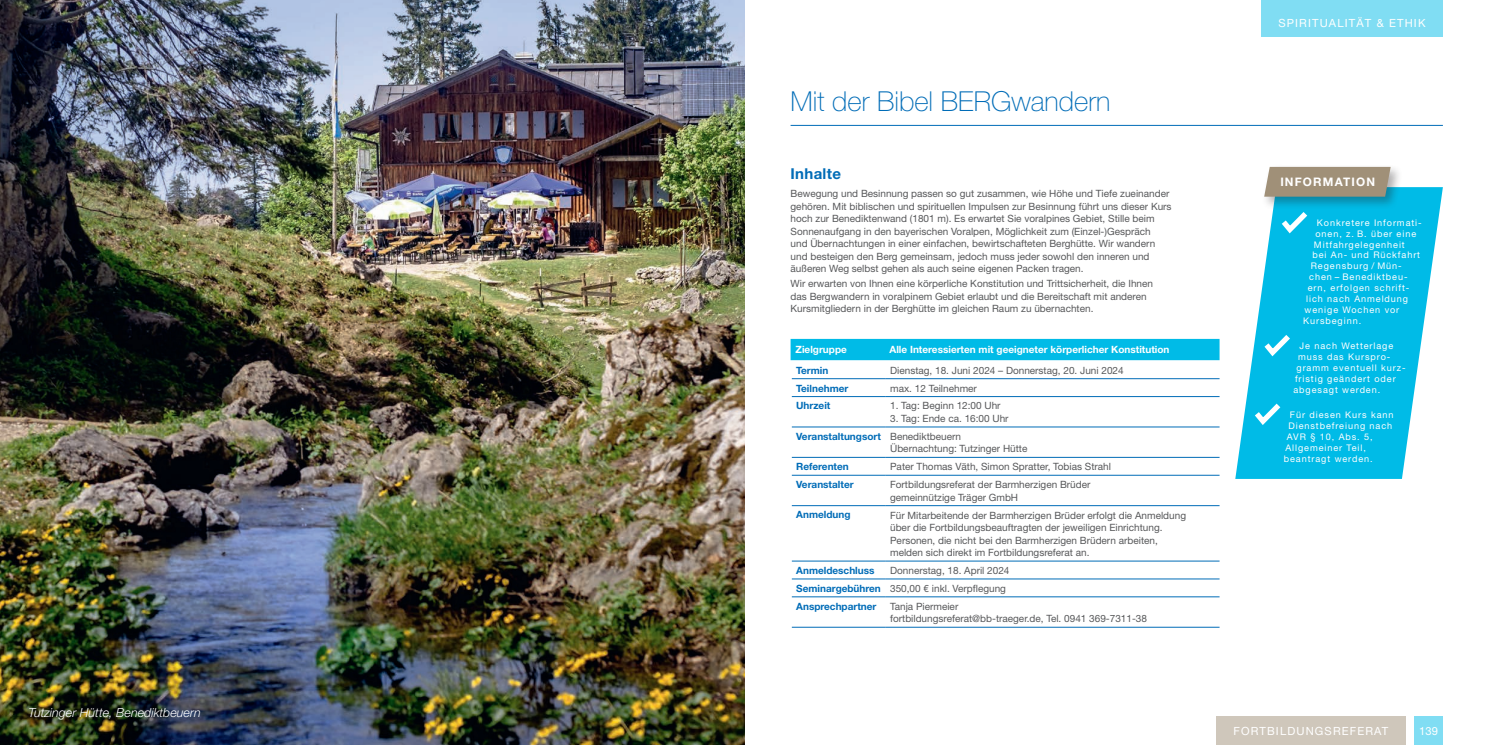
<style>
.page{position:relative;width:1489px;height:745px;background:#fff}
.page>*{position:absolute;margin:0;border:0;box-sizing:border-box;transform-origin:0 0}
.t1{font:100 27.5px "Helvetica Neue";color:#006cb7}
.t2{font:700 15px "Helvetica Neue";letter-spacing:.02em;color:#006cb7}
.t3{font:italic 300 12.5px "Helvetica Neue";color:#fff}
.t4{font:700 11.75px "Helvetica Neue";letter-spacing:.1em;color:#fff}
.t5{font:11.25px "Helvetica Neue";letter-spacing:.1em;color:#fff}
.t6{font:10px/12.5px "Helvetica Neue";color:#57585a}
.t7{font:700 10px "Helvetica Neue";color:#006cb7}
.t8{font:700 10px "Helvetica Neue";color:#fff}
.t9{font:9.12px "Helvetica Neue";letter-spacing:.1em;color:#fff}
.s1{font-weight:700;color:#006cb7}
</style>
<div class="page">
<div style="left:1414px;top:716px;width:28px;height:28px;background:#80ddf3"></div>
<div style="left:1216px;top:716px;width:189px;height:28px;background:#cfc7bb"></div>
<div style="left:1260px;top:0;width:182px;height:37px;background:#80ddf3"></div>
<hr style="left:790px;top:125px;width:652px;height:1px;background:#006cb7">
<div style="left:790px;top:338px;width:429px;height:22px;background:#00bbe7"></div>
<hr style="left:791px;top:378px;width:94px;height:1px;background:#006cb7">
<hr style="left:885px;top:378px;width:334px;height:1px;background:#006cb7">
<hr style="left:791px;top:396px;width:94px;height:1px;background:#006cb7">
<hr style="left:885px;top:396px;width:334px;height:1px;background:#006cb7">
<hr style="left:791px;top:426px;width:94px;height:1px;background:#006cb7">
<hr style="left:885px;top:426px;width:334px;height:1px;background:#006cb7">
<hr style="left:791px;top:457px;width:94px;height:1px;background:#006cb7">
<hr style="left:885px;top:457px;width:334px;height:1px;background:#006cb7">
<hr style="left:791px;top:474px;width:94px;height:1px;background:#006cb7">
<hr style="left:885px;top:474px;width:334px;height:1px;background:#006cb7">
<hr style="left:791px;top:505px;width:94px;height:1px;background:#006cb7">
<hr style="left:885px;top:505px;width:334px;height:1px;background:#006cb7">
<hr style="left:791px;top:560px;width:94px;height:1px;background:#006cb7">
<hr style="left:885px;top:560px;width:334px;height:1px;background:#006cb7">
<hr style="left:791px;top:578px;width:94px;height:1px;background:#006cb7">
<hr style="left:885px;top:578px;width:334px;height:1px;background:#006cb7">
<hr style="left:791px;top:596px;width:94px;height:1px;background:#006cb7">
<hr style="left:885px;top:596px;width:334px;height:1px;background:#006cb7">
<hr style="left:791px;top:626px;width:94px;height:1px;background:#006cb7">
<hr style="left:885px;top:626px;width:334px;height:1px;background:#006cb7">
<img style="left:0;top:0;width:744px;height:744px">
<svg style="left:1235px;top:187px;width:207px;height:291px;fill:#00bbe7"></svg>
<svg style="left:1276px;top:210px;width:36px;height:27px"></svg>
<svg style="left:1258px;top:329px;width:37px;height:31px"></svg>
<svg style="left:1249px;top:398px;width:36px;height:30px"></svg>
<div style="left:1261px;top:164px;width:142px;height:46px;background:#231f20;opacity:.35"></div>
<div style="left:1264px;top:167px;width:126px;height:29px;background:#a09078"></div>
<p class="t3" style="left:28px;top:704px;width:174px">Tutzinger Hütte, Benediktbeuern</p>
<h1 class="t1" style="left:790px;top:86px;width:321px">Mit der Bibel BERGwandern</h1>
<h2 class="t2" style="left:790px;top:164px;width:52px">Inhalte</h2>
<p class="t6" style="left:790px;top:187px;width:382px">Bewegung und Besinnung passen so gut zusammen, wie Höhe und Tiefe zueinander gehören. Mit biblischen und spirituellen Impulsen zur Besinnung führt uns dieser Kurs hoch zur Benediktenwand (1801 m). Es erwartet Sie voralpines Gebiet, Stille beim Sonnenaufgang in den bayerischen Voralpen, Möglichkeit zum (Einzel-)Gespräch<br>und Übernachtungen in einer einfachen, bewirtschafteten Berghütte. Wir wandern und besteigen den Berg gemeinsam, jedoch muss jeder sowohl den inneren und äußeren Weg selbst gehen als auch seine eigenen Packen tragen.</p>
<p class="t6" style="left:790px;top:277px;width:364px">Wir erwarten von Ihnen eine körperliche Konstitution und Trittsicherheit, die Ihnen das Bergwandern in voralpinem Gebiet erlaubt und die Bereitschaft mit anderen<br>Kursmitgliedern in der Berghütte im gleichen Raum zu übernachten.</p>
<p class="t8" style="left:795px;top:343px;width:53px">Zielgruppe</p>
<p class="t8" style="left:889px;top:343px;width:281px">Alle Interessierten mit geeigneter körperlicher Konstitution</p>
<p class="t7" style="left:796px;top:363px;width:34px">Termin</p>
<p class="t6" style="left:890px;top:363px;width:235px">Dienstag, 18. Juni 2024 – Donnerstag, 20. Juni 2024</p>
<p class="t7" style="left:796px;top:381px;width:54px">Teilnehmer</p>
<p class="t6" style="left:890px;top:381px;width:88px">max. 12 Teilnehmer</p>
<p class="t7" style="left:796px;top:399px;width:36px">Uhrzeit</p>
<p class="t6" style="left:890px;top:399px;width:112px">1. Tag: Beginn 12:00 Uhr</p>
<p class="t6" style="left:796px;top:409px;width:214px;line-height:17.9px;text-indent:94px">3. Tag: Ende ca. 16:00 Uhr<br><span class="s1">Veranstaltungsort</span> Benediktbeuern</p>
<p class="t6" style="left:890px;top:442px;width:139px">Übernachtung: Tutzinger Hütte</p>
<p class="t7" style="left:796px;top:460px;width:54px">Referenten</p>
<p class="t6" style="left:890px;top:460px;width:222px">Pater Thomas Väth, Simon Spratter, Tobias Strahl</p>
<p class="t7" style="left:796px;top:478px;width:59px">Veranstalter</p>
<p class="t6" style="left:890px;top:478px;width:202px">Fortbildungsreferat der Barmherzigen Brüder gemeinnützige Träger GmbH</p>
<p class="t7" style="left:796px;top:508px;width:56px">Anmeldung</p>
<p class="t6" style="left:890px;top:508px;width:297px">Für Mitarbeitende der Barmherzigen Brüder erfolgt die Anmeldung über die Fortbildungsbeauftragten der jeweiligen Einrichtung.<br>Personen, die nicht bei den Barmherzigen Brüdern arbeiten, melden sich direkt im Fortbildungsreferat an.</p>
<p class="t7" style="left:796px;top:563px;width:80px">Anmeldeschluss</p>
<p class="t6" style="left:796px;top:561px;width:215px;line-height:17.9px;text-indent:94px">Donnerstag, 18. April 2024<br><span class="s1">Seminargebühren</span> 350,00 € inkl. Verpflegung<br><span class="s1">Ansprechpartner</span></p>
<p class="t6" style="left:890px;top:599px;width:258px">Tanja Piermeier<br>fortbildungsreferat@bb-traeger.de, Tel. 0941 369-7311-38</p>
<p class="t5" style="left:1278px;top:16px;width:149px">SPIRITUALITÄT &amp; ETHIK</p>
<p class="t4" style="left:1280px;top:175px;width:96px">INFORMATION</p>
<p class="t9" style="left:1316px;top:217px;width:106px">Konkretere Informati-</p>
<p class="t9" style="left:1315px;top:228px;width:102px">onen, z. B. über eine</p>
<p class="t9" style="left:1313px;top:239px;width:92px">Mitfahrgelegenheit</p>
<p class="t9" style="left:1312px;top:249px;width:109px">bei An- und Rückfahrt</p>
<p class="t9" style="left:1310px;top:260px;width:92px">Regensburg / Mün-</p>
<p class="t9" style="left:1309px;top:271px;width:100px">chen – Benediktbeu-</p>
<p class="t9" style="left:1307px;top:282px;width:103px">ern, erfolgen schrift-</p>
<p class="t9" style="left:1305px;top:293px;width:103px">lich nach Anmeldung</p>
<p class="t9" style="left:1304px;top:304px;width:96px">wenige Wochen vor</p>
<p class="t9" style="left:1302px;top:315px;width:60px">Kursbeginn.</p>
<p class="t9" style="left:1299px;top:340px;width:95px">Je nach Wetterlage</p>
<p class="t9" style="left:1297px;top:351px;width:94px">muss das Kurspro-</p>
<p class="t9" style="left:1296px;top:362px;width:111px">gramm eventuell kurz-</p>
<p class="t9" style="left:1294px;top:373px;width:102px">fristig geändert oder</p>
<p class="t9" style="left:1293px;top:384px;width:88px">abgesagt werden.</p>
<p class="t9" style="left:1289px;top:409px;width:105px">Für diesen Kurs kann</p>
<p class="t9" style="left:1288px;top:420px;width:105px">Dienstbefreiung nach</p>
<p class="t9" style="left:1286px;top:431px;width:87px">AVR § 10, Abs. 5,</p>
<p class="t9" style="left:1285px;top:442px;width:82px">Allgemeiner Teil,</p>
<p class="t9" style="left:1283px;top:452px;width:90px">beantragt werden.</p>
<p class="t5" style="left:1233px;top:724px;width:156px">FORTBILDUNGSREFERAT</p>
<p class="t5" style="left:1418px;top:724px;width:20px">139</p>
</div>
